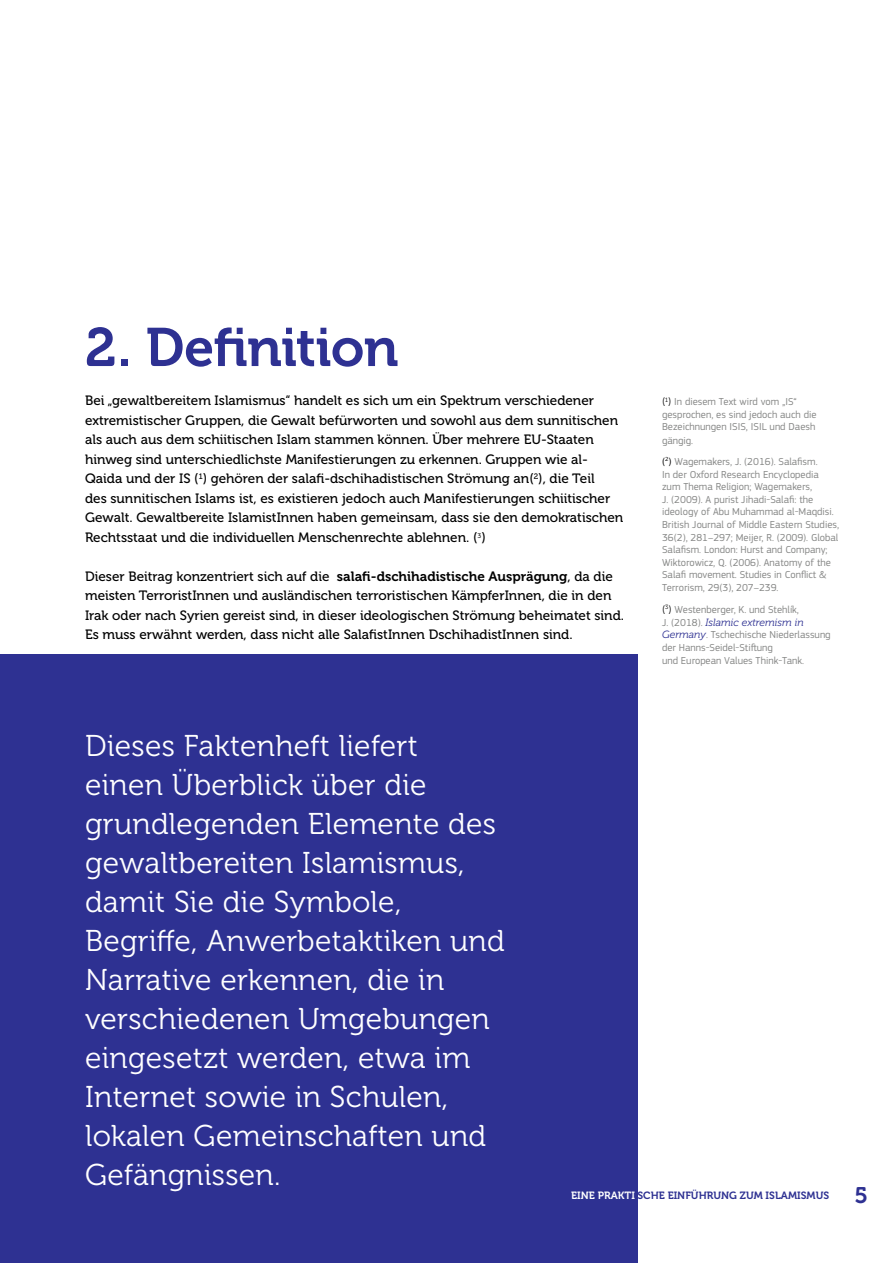
<style>
.page{position:relative;width:893px;height:1263px;background:#fff}
.page>*{position:absolute;margin:0;border:0;box-sizing:border-box;transform-origin:0 0}
.Heading_1{font:54px "Museo 700";letter-spacing:-.01em;color:#2e3192}
.Paragraph_Style_5{font:30px/39px "Museo 300";letter-spacing:.01em;color:#fff}
.t1{font:13.5px/19.5px "Museo 500";color:#000}
.footnotes{font:10.5px/12.6px "EC Square Sans Pro";color:#878887}
.Paragraph_Style_5-2{font:10.5px/12.9px "EC Square Sans Pro";color:#878887}
.t2{font:10.5px "Museo 700";color:#2e3192}
.t3{font:10.5px "Museo 700";color:#fff}
.s1{font-family:"Museo 700"}
.s2{font-family:"Museo 300";color:#000}
.s3{color:#000}
.s4{font-family:"Museo 300";font-style:italic;color:#2e3192}
.s5{font-size:22.5px}
</style>
<div class="page">
<div style="left:0;top:655px;width:638px;height:608px;background:#2e3192"></div>
<p class="Heading_1" style="left:85px;top:317px;width:315px">2. Definition</p>
<p class="t1" style="left:85px;top:391px;width:540px">Bei „gewaltbereitem Islamismus“ handelt es sich um ein Spektrum verschiedener extremistischer Gruppen, die Gewalt befürworten und sowohl aus dem sunnitischen als auch aus dem schiitischen Islam stammen können. Über mehrere EU-Staaten hinweg sind unterschiedlichste Manifestierungen zu erkennen. Gruppen wie al-Qaida und der IS (<sup>1</sup>) gehören der salafi-dschihadistischen Strömung an(<sup>2</sup>), die Teil<br>des sunnitischen Islams ist, es existieren jedoch auch Manifestierungen schiitischer Gewalt. Gewaltbereite IslamistInnen haben gemeinsam, dass sie den demokratischen Rechtsstaat und die individuellen Menschenrechte ablehnen. (<sup>3</sup>)</p>
<p class="t1" style="left:85px;top:566px;width:541px">Dieser Beitrag konzentriert sich auf die <span class="s1">salafi-dschihadistische Ausprägung</span>, da die meisten TerroristInnen und ausländischen terroristischen KämpferInnen, die in den Irak oder nach Syrien gereist sind, in dieser ideologischen Strömung beheimatet sind.<br>Es muss erwähnt werden, dass nicht alle SalafistInnen DschihadistInnen sind.</p>
<p class="Paragraph_Style_5-2" style="left:662px;top:395px;width:156px"><span class="s2">(</span><sup>1</sup><span class="s2">)</span> In diesem Text wird vom „IS“ gesprochen, es sind jedoch auch die<br>Bezeichnungen ISIS, ISIL und Daesh gängig.</p>
<p class="footnotes" style="left:662px;top:455px;width:178px"><span class="s3">(</span><sup>2</sup><span class="s3">)</span> Wagemakers, J. (2016). Salafism.<br>In der Oxford Research Encyclopedia zum Thema Religion; Wagemakers,<br>J. (2009). A purist Jihadi-Salafi: the ideology of Abu Muhammad al-Maqdisi.<br>British Journal of Middle Eastern Studies, 36(2), 281–297; Meijer, R. (2009). Global Salafism. London: Hurst and Company; Wiktorowicz, Q. (2006). Anatomy of the Salafi movement. Studies in Conflict &amp; Terrorism, 29(3), 207–239.</p>
<p class="Paragraph_Style_5-2" style="left:662px;top:603px;width:170px"><span class="s2">(</span><sup>3</sup><span class="s2">)</span> Westenberger, K. und Stehlík,<br>J. (2018). <span class="s4">Islamic extremism in Germany</span>. Tschechische Niederlassung der Hanns-Seidel-Stiftung</p>
<p class="footnotes" style="left:662px;top:654px;width:144px">und European Values Think-Tank.</p>
<p class="Paragraph_Style_5" style="left:85px;top:727px;width:421px">Dieses Faktenheft liefert<br>einen Überblick über die grundlegenden Elemente des gewaltbereiten Islamismus, damit Sie die Symbole,<br>Begriffe, Anwerbetaktiken und<br>Narrative erkennen, die in verschiedenen Umgebungen eingesetzt werden, etwa im<br>Internet sowie in Schulen, lokalen Gemeinschaften und<br>Gefängnissen.</p>
<p class="t2" style="left:574px;top:1189px;width:296px">EINE PRAKTISCHE EINFÜHRUNG ZUM ISLAMISMUS <span class="s5">5</span></p>
<p class="t3" style="left:571px;top:1189px;width:65px">EINE PRAKTI</p>
</div>
